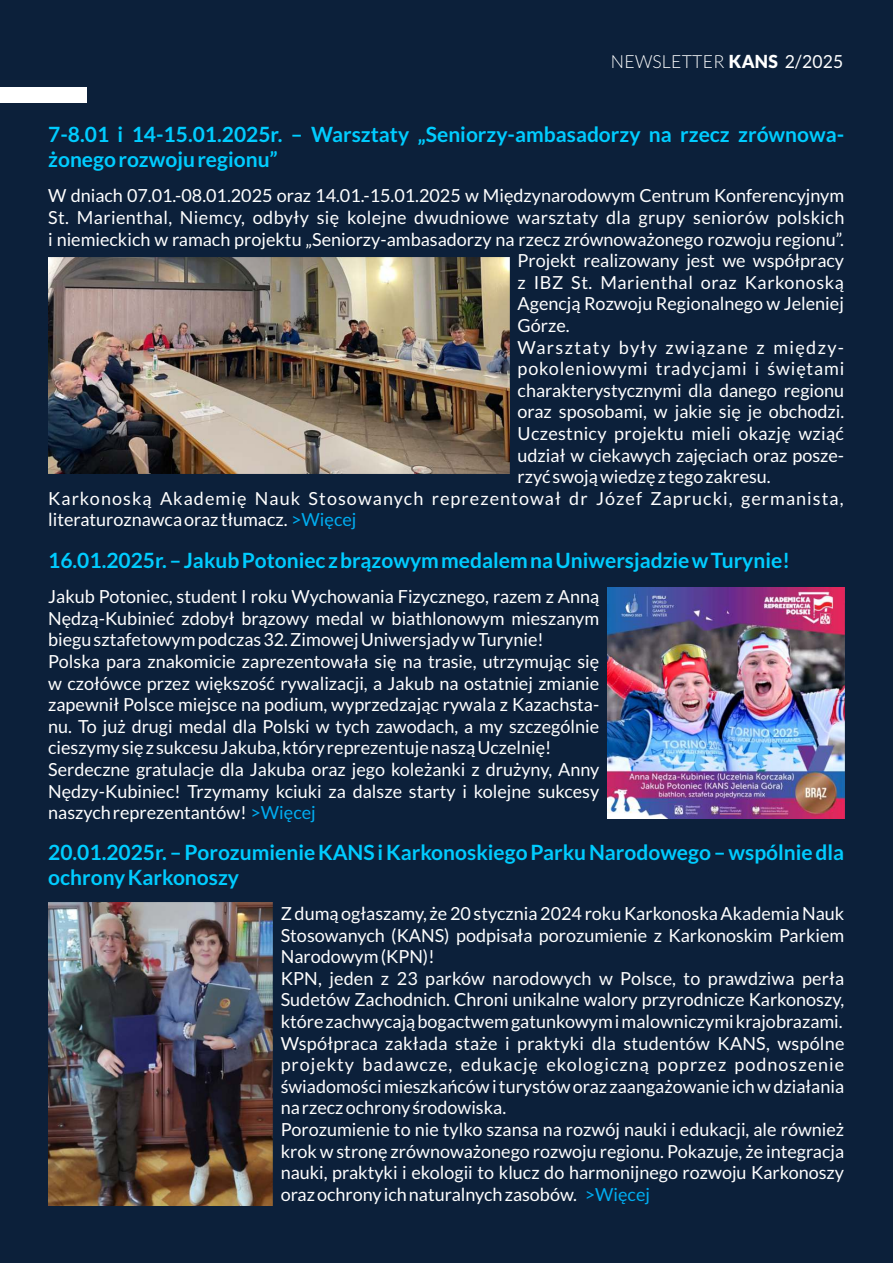
<style>
.page{position:relative;width:893px;height:1263px;background:#0c203a}
.page>*{position:absolute;margin:0;border:0;box-sizing:border-box;transform-origin:0 0}
.t1{font:700 21px/25.2px "Lato";color:#0cf}
.t2{font:18px/21.6px "Lato";color:#fff}
.t3{font:18px/21.6px "Lato";color:#fefefe}
.t4{font:18px "Lato";letter-spacing:.025em;color:#fff}
.t5{font:18px "Lato";letter-spacing:.06em;color:#fff}
.t6{font:18px "Lato";letter-spacing:.02em;color:#fff}
.t7{font:18px "Lato";letter-spacing:.045em;color:#fff}
.t8{font:18px "Lato";letter-spacing:.03em;color:#fff}
.t9{font:18px "Lato";letter-spacing:.075em;color:#fff}
.t10{font:300 18px "Lato";letter-spacing:.015em;color:#fff}
.s1{font-weight:900}
.s2{font-weight:400}
.s3{color:#00adf1}
</style>
<div class="page">
<div style="left:0;top:87px;width:87px;height:16px;background:#fff"></div>
<img style="left:48px;top:257px;width:461px;height:216px">
<img style="left:608px;top:587px;width:236px;height:231px">
<img style="left:48px;top:902px;width:224px;height:303px">
<p class="t10" style="left:611px;top:54px;width:234px">NEWSLETTER <span class="s1">KANS</span> <span class="s2">2/2025</span></p>
<p class="t1" style="left:48px;top:123px;width:797px">7-8.01 i 14-15.01.2025r. – Warsztaty „Seniorzy-ambasadorzy na rzecz zrównowa&shy;żonego rozwoju regionu”</p>
<p class="t2" style="left:48px;top:186px;width:797px">W dniach 07.01.-08.01.2025 oraz 14.01.-15.01.2025 w Międzynarodowym Centrum Konferencyjnym</p>
<p class="t4" style="left:48px;top:209px;width:798px">St. Marienthal, Niemcy, odbyły się kolejne dwudniowe warsztaty dla grupy seniorów polskich</p>
<p class="t2" style="left:48px;top:229px;width:797px">i niemieckich w ramach projektu „Seniorzy-ambasadorzy na rzecz zrównoważonego rozwoju regionu”.</p>
<p class="t2" style="left:518px;top:251px;width:328px">Projekt realizowany jest we współpracy</p>
<p class="t8" style="left:518px;top:274px;width:328px">z IBZ St. Marienthal oraz Karkonoską</p>
<p class="t2" style="left:518px;top:294px;width:328px">Agencją Rozwoju Regionalnego w Jeleniej</p>
<p class="t2" style="left:518px;top:316px;width:54px">Górze.</p>
<p class="t9" style="left:518px;top:339px;width:328px">Warsztaty były związane z między-</p>
<p class="t7" style="left:518px;top:361px;width:328px">pokoleniowymi tradycjami i świętami</p>
<p class="t2" style="left:518px;top:380px;width:328px">charakterystycznymi dla danego regionu</p>
<p class="t2" style="left:518px;top:402px;width:328px">oraz sposobami, w jakie się je obchodzi.</p>
<p class="t6" style="left:518px;top:425px;width:328px">Uczestnicy projektu mieli okazję wziąć</p>
<p class="t2" style="left:518px;top:445px;width:328px">udział w ciekawych zajęciach oraz posze-</p>
<p class="t2" style="left:518px;top:467px;width:255px">rzyć swoją wiedzę z tego zakresu.</p>
<p class="t5" style="left:48px;top:490px;width:797px">Karkonoską Akademię Nauk Stosowanych reprezentował dr Józef Zaprucki, germanista,</p>
<p class="t2" style="left:48px;top:510px;width:310px">literaturoznawca oraz tłumacz. <span class="s3">&gt;Więcej</span></p>
<p class="t1" style="left:48px;top:549px;width:743px">16.01.2025r. – Jakub Potoniec z brązowym medalem na Uniwersjadzie w Turynie!</p>
<p class="t2" style="left:48px;top:587px;width:553px">Jakub Potoniec, student I roku Wychowania Fizycznego, razem z Anną Nędzą-Kubinieć zdobył brązowy medal w biathlonowym mieszanym biegu sztafetowym podczas 32. Zimowej Uniwersjady w Turynie!<br>Polska para znakomicie zaprezentowała się na trasie, utrzymując się w czołówce przez większość rywalizacji, a Jakub na ostatniej zmianie zapewnił Polsce miejsce na podium, wyprzedzając rywala z Kazachsta&shy;nu. To już drugi medal dla Polski w tych zawodach, a my szczególnie cieszymy się z sukcesu Jakuba, który reprezentuje naszą Uczelnię!<br>Serdeczne gratulacje dla Jakuba oraz jego koleżanki z drużyny, Anny Nędzy-Kubiniec! Trzymamy kciuki za dalsze starty i kolejne sukcesy</p>
<p class="t2" style="left:48px;top:803px;width:269px">naszych reprezentantów! <span class="s3">&gt;Więcej</span></p>
<p class="t1" style="left:48px;top:841px;width:797px">20.01.2025r. – Porozumienie KANS i Karkonoskiego Parku Narodowego – wspólnie dla ochrony Karkonoszy</p>
<p class="t3" style="left:281px;top:904px;width:565px">Z dumą ogłaszamy, że 20 stycznia 2024 roku Karkonoska Akademia Nauk Stosowanych (KANS) podpisała porozumienie z Karkonoskim Parkiem Narodowym (KPN)!<br>KPN, jeden z 23 parków narodowych w Polsce, to prawdziwa perła Sudetów Zachodnich. Chroni unikalne walory przyrodnicze Karkonoszy, które zachwycają bogactwem gatunkowym i malowniczymi krajobrazami.<br>Współpraca zakłada staże i praktyki dla studentów KANS, wspólne projekty badawcze, edukację ekologiczną poprzez podnoszenie świadomości mieszkańców i turystów oraz zaangażowanie ich w działania na rzecz ochrony środowiska.<br>Porozumienie to nie tylko szansa na rozwój nauki i edukacji, ale również krok w stronę zrównoważonego rozwoju regionu. Pokazuje, że integracja nauki, praktyki i ekologii to klucz do harmonijnego rozwoju Karkonoszy</p>
<p class="t3" style="left:281px;top:1184px;width:371px">oraz ochrony ich naturalnych zasobów. <span class="s3">&gt;Więcej</span></p>
</div>
